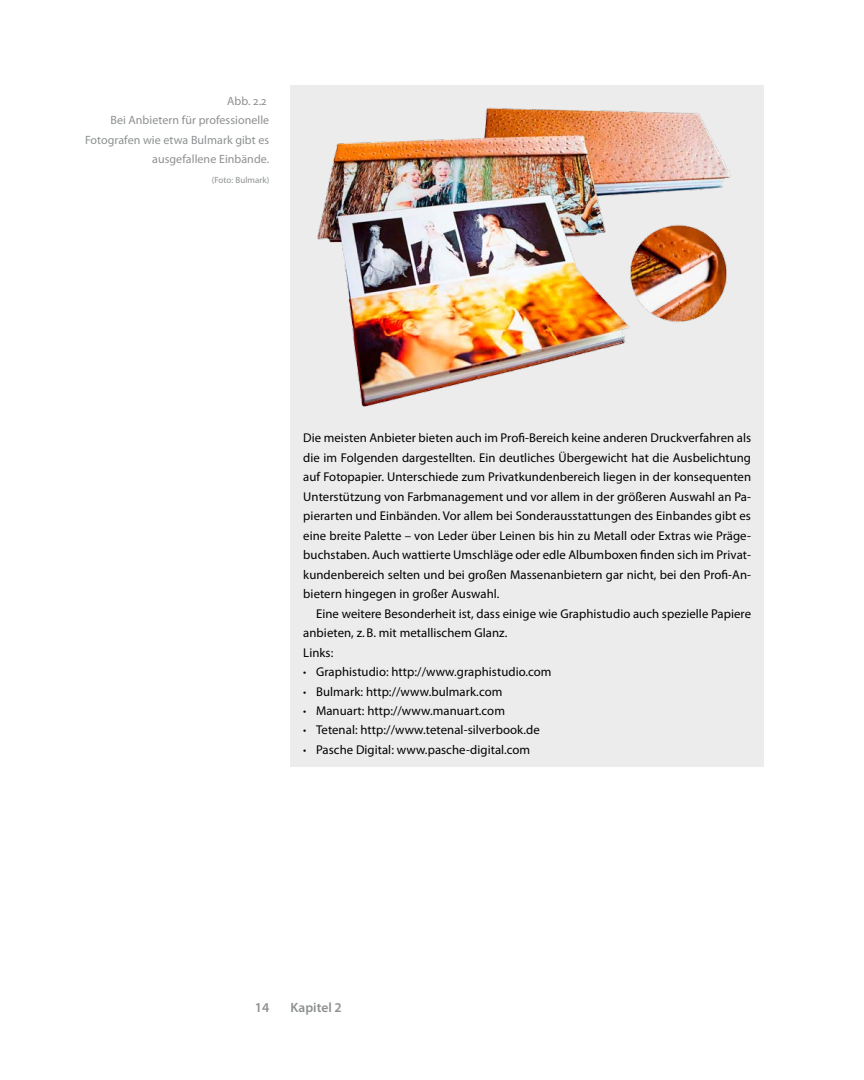
<style>
.page{position:relative;width:864px;height:1080px;background:#fff}
.page>*{position:absolute;margin:0;border:0;box-sizing:border-box;transform-origin:0 0}
.t1{font:600 13.5px "Myriad Pro";color:#8d9091}
.t2{font:12.75px/19.5px "Myriad Pro";letter-spacing:.005em;color:#000;text-align:justify}
.t3{font:12px/19.5px "Myriad Pro";letter-spacing:.005em;color:#8d9091;text-align:right}
.t4{font:9px "Myriad Pro";letter-spacing:.005em;color:#8d9091}
.s1{font-weight:300}
</style>
<div class="page">
<div style="left:291px;top:85px;width:473px;height:682px;background:#ececed"></div>
<img style="left:317px;top:107px;width:414px;height:300px">
<p class="t3" style="left:85px;top:91px;width:186px">Abb. 2.2<br>Bei Anbietern für professionelle<br>Fotografen wie etwa Bulmark gibt es ausgefallene Einbände.</p>
<p class="t4" style="left:212px;top:174px;width:59px">(Foto: Bulmark)</p>
<p class="t2" style="left:303px;top:428px;width:449px">Die meisten Anbieter bieten auch im Profi-Bereich keine anderen Druckverfahren als die im Folgenden dargestellten. Ein deutliches Übergewicht hat die Ausbelichtung auf Fotopapier. Unterschiede zum Privatkundenbereich liegen in der konsequenten Unterstützung von Farbmanagement und vor allem in der größeren Auswahl an Pa&shy;pierarten und Einbänden. Vor allem bei Sonderausstattungen des Einbandes gibt es eine breite Palette – von Leder über Leinen bis hin zu Metall oder Extras wie Präge&shy;buchstaben. Auch wattierte Umschläge oder edle Albumboxen finden sich im Privat&shy;kundenbereich selten und bei großen Massenanbietern gar nicht, bei den Profi-An&shy;bietern hingegen in großer Auswahl.</p>
<p class="t2" style="left:303px;top:603px;width:449px;text-align:left;text-indent:13px">Eine weitere Besonderheit ist, dass einige wie Graphistudio auch spezielle Papiere anbieten, z.B. mit metallischem Glanz.<br>Links:</p>
<p class="t2" style="left:303px;top:662px;width:250px"><span class="s1">•</span> Graphistudio: http://www.graphistudio.com</p>
<p class="t2" style="left:303px;top:681px;width:201px"><span class="s1">•</span> Bulmark: http://www.bulmark.com</p>
<p class="t2" style="left:303px;top:701px;width:203px"><span class="s1">•</span> Manuart: http://www.manuart.com</p>
<p class="t2" style="left:303px;top:720px;width:238px"><span class="s1">•</span> Tetenal: http://www.tetenal-silverbook.de</p>
<p class="t2" style="left:303px;top:740px;width:228px"><span class="s1">•</span> Pasche Digital: www.pasche-digital.com</p>
<p class="t1" style="left:255px;top:999px;width:16px">14</p>
<p class="t1" style="left:291px;top:999px;width:53px">Kapitel 2</p>
</div>
